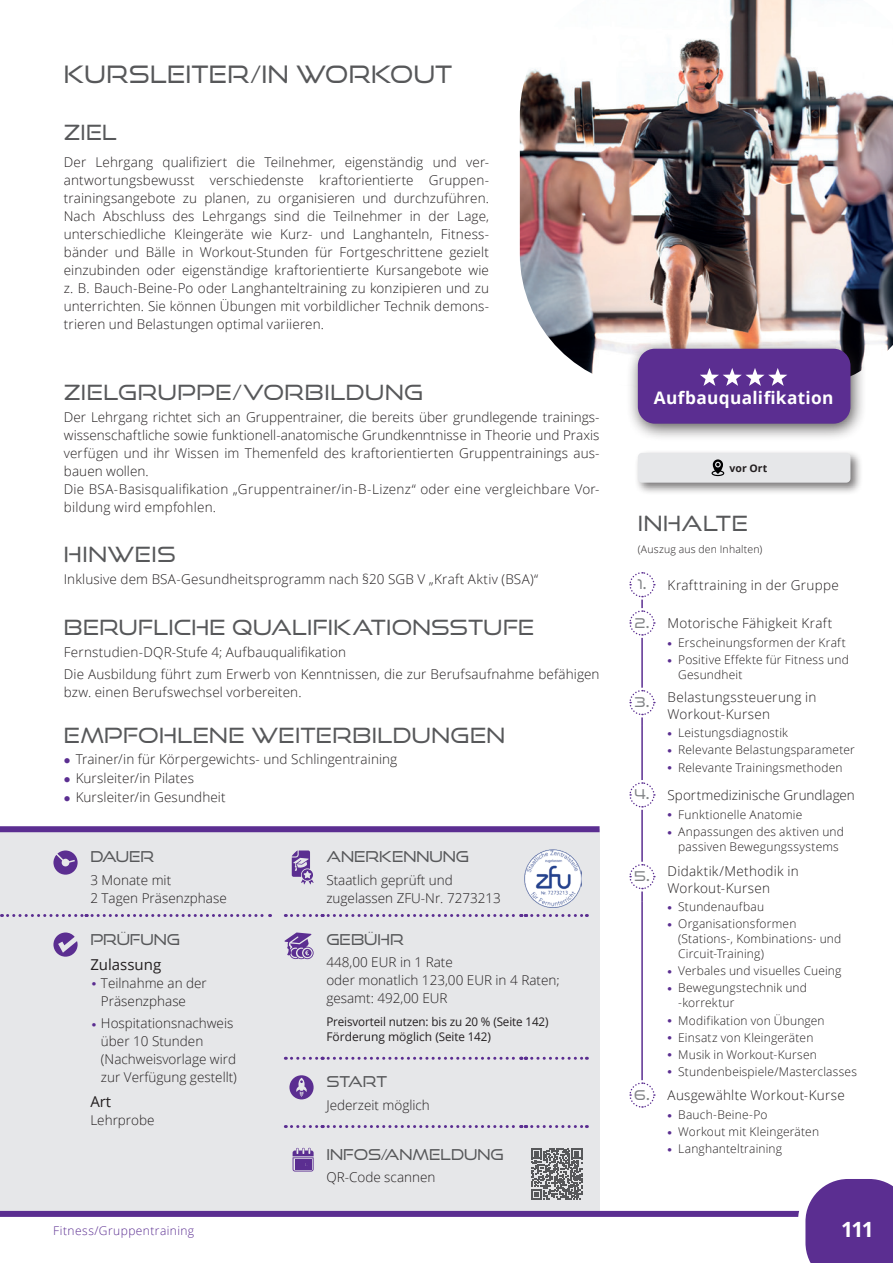
<style>
.page{position:relative;width:893px;height:1263px;background:#fff}
.page>*{position:absolute;margin:0;border:0;box-sizing:border-box;transform-origin:0 0}
.t1{font:24px "Good Times Bk";letter-spacing:.01em;color:#57585a}
.t2{font:21px "Good Times Bk";letter-spacing:.02em;color:#57585a}
.t3{font:700 21px "Open Sans";color:#fff}
.t4{font:700 17.25px "Open Sans";letter-spacing:.015em;color:#fff}
.t5{font:15px "Good Times Bk";color:#57585a}
.t6{font:15px "Open Sans";color:#231f20}
.t7{font:300 13.5px/18px "Open Sans";letter-spacing:.005em;color:#231f20}
.t8{font:300 12px/17.1px "Open Sans";letter-spacing:.015em;color:#231f20}
.t9{font:12px/15px "Open Sans";letter-spacing:-.01em;color:#231f20}
.t10{font:300 12px "Open Sans";letter-spacing:.035em;color:#5b2e91}
.t11{font:300 10.5px "Open Sans";letter-spacing:.02em;color:#231f20}
.t12{font:700 10.5px "Open Sans";color:#231f20}
.s1{color:#5b2e91}
.s2{font-family:"Good Times Bk";font-weight:400;color:#808285}
.s3{font-family:"Good Times Rg";font-weight:700;color:#808285}
</style>
<div class="page">
<img style="left:520px;top:0;width:373px;height:374px">
<div style="left:625px;top:338px;width:241px;height:104px;background:#231f20;opacity:.75"></div>
<div style="left:638px;top:349px;width:212px;height:75px;background:#5b2e91;border-radius:17px"></div>
<svg style="left:700px;top:368px;width:87px;height:18px"></svg>
<hr style="left:641px;top:638px;width:2px;height:50px;background:#5b2e91">
<hr style="left:641px;top:726px;width:2px;height:54px;background:#5b2e91">
<hr style="left:641px;top:810px;width:2px;height:52px;background:#5b2e91">
<hr style="left:641px;top:902px;width:2px;height:178px;background:#5b2e91">
<svg style="left:629px;top:572px;width:26px;height:64px"></svg>
<svg style="left:629px;top:689px;width:26px;height:37px"></svg>
<svg style="left:629px;top:782px;width:26px;height:26px"></svg>
<svg style="left:629px;top:864px;width:26px;height:38px"></svg>
<svg style="left:629px;top:1082px;width:26px;height:26px"></svg>
<div style="left:634px;top:449px;width:229px;height:46px;background:#231f20;opacity:.6"></div>
<div style="left:638px;top:453px;width:212px;height:30px;background:#e6e7e9;border-radius:4px"></div>
<svg style="left:711px;top:459px;width:13px;height:17px"></svg>
<div style="left:0;top:829px;width:600px;height:385px;background:#e6e7e9"></div>
<div style="left:0;top:826px;width:600px;height:6px;background:#5b2e91"></div>
<svg style="left:2px;top:914px;width:269px;height:3px"></svg>
<svg style="left:285px;top:914px;width:302px;height:3px"></svg>
<svg style="left:285px;top:1057px;width:302px;height:3px"></svg>
<svg style="left:285px;top:1125px;width:302px;height:3px"></svg>
<svg style="left:53px;top:850px;width:25px;height:25px"></svg>
<svg style="left:292px;top:850px;width:22px;height:34px"></svg>
<div style="left:521px;top:846px;width:64px;height:65px;border:4px solid #e6e7e9;border-radius:50%"></div>
<img style="left:524px;top:850px;width:58px;height:57px">
<svg style="left:53px;top:932px;width:25px;height:25px"></svg>
<svg style="left:284px;top:932px;width:30px;height:27px"></svg>
<svg style="left:289px;top:1075px;width:25px;height:24px"></svg>
<svg style="left:293px;top:1148px;width:21px;height:23px"></svg>
<svg style="left:531px;top:1148px;width:51px;height:52px"></svg>
<div style="left:0;top:1211px;width:837px;height:6px;background:#5b2e91"></div>
<svg style="left:798px;top:1179px;width:95px;height:84px;background:#714aa0"></svg>
<h1 class="t1" style="left:64px;top:60px;width:390px">KURSLEITER/IN WORKOUT</h1>
<h2 class="t2" style="left:64px;top:120px;width:55px">ZIEL</h2>
<p class="t7" style="left:64px;top:152px;width:427px;text-align:justify">Der Lehrgang qualifiziert die Teilnehmer, eigenständig und ver&shy;antwortungsbewusst verschiedenste kraftorientierte Gruppen&shy;trainingsangebote zu planen, zu organisieren und durchzuführen.<br>Nach Abschluss des Lehrgangs sind die Teilnehmer in der Lage, unterschiedliche Kleingeräte wie Kurz- und Langhanteln, Fitness&shy;bänder und Bälle in Workout-Stunden für Fortgeschrittene gezielt einzubinden oder eigenständige kraftorientierte Kursangebote wie z. B. Bauch-Beine-Po oder Langhanteltraining zu konzipieren und zu unterrichten. Sie können Übungen mit vorbildlicher Technik demons&shy;trieren und Belastungen optimal variieren.</p>
<h2 class="t2" style="left:64px;top:379px;width:361px">ZIELGRUPPE/VORBILDUNG</h2>
<p class="t7" style="left:64px;top:407px;width:537px">Der Lehrgang richtet sich an Gruppentrainer, die bereits über grundlegende trainings&shy;wissenschaftliche sowie funktionell-anatomische Grundkenntnisse in Theorie und Praxis verfügen und ihr Wissen im Themenfeld des kraftorientierten Gruppentrainings aus&shy;bauen wollen.<br>Die BSA-Basisqualifikation „Gruppentrainer/in-B-Lizenz“ oder eine vergleichbare Vor&shy;bildung wird empfohlen.</p>
<h2 class="t2" style="left:64px;top:541px;width:114px">HINWEIS</h2>
<p class="t7" style="left:64px;top:570px;width:476px">Inklusive dem BSA-Gesundheitsprogramm nach §20 SGB V „Kraft Aktiv (BSA)“</p>
<h2 class="t2" style="left:64px;top:614px;width:472px">BERUFLICHE QUALIFIKATIONSSTUFE</h2>
<p class="t7" style="left:64px;top:640px;width:537px;line-height:22.2px">Fernstudien-DQR-Stufe 4; Aufbauqualifikation<br>Die Ausbildung führt zum Erwerb von Kenntnissen, die zur Berufsaufnahme befähigen</p>
<p class="t7" style="left:64px;top:683px;width:239px">bzw. einen Berufswechsel vorbereiten.</p>
<h2 class="t2" style="left:64px;top:723px;width:443px">EMPFOHLENE WEITERBILDUNGEN</h2>
<p class="t7" style="left:76px;top:749px;width:323px;line-height:19px">Trainer/in für Körpergewichts- und Schlingentraining<br>Kursleiter/in Pilates<br>Kursleiter/in Gesundheit</p>
<p class="t5" style="left:90px;top:848px;width:65px">DAUER</p>
<p class="t7" style="left:90px;top:870px;width:138px">3 Monate mit<br>2 Tagen Präsenzphase</p>
<p class="t5" style="left:90px;top:930px;width:91px">PRÜFUNG</p>
<p class="t6" style="left:90px;top:954px;width:72px">Zulassung</p>
<p class="t7" style="left:101px;top:973px;width:107px;text-indent:-9px"><span class="s1">●</span> Teilnahme an der<br>Präsenzphase</p>
<p class="t7" style="left:101px;top:1014px;width:137px;text-indent:-9px"><span class="s1">●</span> Hospitationsnachweis über 10 Stunden (Nachweisvorlage wird zur Verfügung gestellt)</p>
<p class="t6" style="left:90px;top:1091px;width:22px">Art</p>
<p class="t7" style="left:90px;top:1111px;width:66px">Lehrprobe</p>
<p class="t5" style="left:326px;top:848px;width:144px">ANERKENNUNG</p>
<p class="t7" style="left:326px;top:870px;width:176px">Staatlich geprüft und zugelassen ZFU-Nr. 7273213</p>
<p class="t5" style="left:326px;top:930px;width:79px">GEBÜHR</p>
<p class="t7" style="left:326px;top:952px;width:235px">448,00 EUR in 1 Rate<br>oder monatlich 123,00 EUR in 4 Raten; gesamt: 492,00 EUR</p>
<p class="t9" style="left:326px;top:1014px;width:224px">Preisvorteil nutzen: bis zu 20 % (Seite 142)<br>Förderung möglich (Seite 142)</p>
<p class="t5" style="left:326px;top:1073px;width:62px">START</p>
<p class="t7" style="left:326px;top:1095px;width:105px">Jederzeit möglich</p>
<p class="t5" style="left:326px;top:1145px;width:179px">INFOS/ANMELDUNG</p>
<p class="t7" style="left:326px;top:1168px;width:111px">QR-Code scannen</p>
<p class="t4" style="left:654px;top:386px;width:181px">Aufbauqualifikation</p>
<p class="t12" style="left:730px;top:460px;width:39px">vor Ort</p>
<h2 class="t2" style="left:638px;top:511px;width:112px">INHALTE</h2>
<p class="t11" style="left:638px;top:542px;width:126px">(Auszug aus den Inhalten)</p>
<p class="t7" style="left:637px;top:576px;width:203px"><span class="s2">1</span><span class="s3">.</span> Krafttraining in der Gruppe</p>
<p class="t7" style="left:634px;top:614px;width:199px"><span class="s2">2</span><span class="s3">.</span> Motorische Fähigkeit Kraft</p>
<p class="t8" style="left:678px;top:634px;width:172px">Erscheinungsformen der Kraft<br>Positive Effekte für Fitness und</p>
<p class="t8" style="left:678px;top:666px;width:66px">Gesundheit</p>
<p class="t7" style="left:668px;top:689px;width:150px;line-height:16.5px;text-indent:-33px"><span class="s2">3</span><span class="s3">.</span> Belastungssteuerung in<br>Workout-Kursen</p>
<p class="t8" style="left:678px;top:724px;width:178px">Leistungsdiagnostik<br>Relevante Belastungsparameter<br>Relevante Trainingsmethoden</p>
<p class="t7" style="left:634px;top:786px;width:222px"><span class="s2">4</span><span class="s3">.</span> Sportmedizinische Grundlagen</p>
<p class="t8" style="left:678px;top:806px;width:167px">Funktionelle Anatomie<br>Anpassungen des aktiven und</p>
<p class="t8" style="left:678px;top:838px;width:162px">passiven Bewegungssystems</p>
<p class="t7" style="left:634px;top:863px;width:166px;line-height:16.5px;text-align:center"><span class="s2">5</span><span class="s3">.</span> Didaktik/Methodik in<br>Workout-Kursen</p>
<p class="t8" style="left:678px;top:898px;width:120px">Stundenaufbau<br>Organisationsformen</p>
<p class="t8" style="left:678px;top:931px;width:165px;line-height:15px">(Stations-, Kombinations- und<br>Circuit-Training)</p>
<p class="t8" style="left:678px;top:962px;width:165px">Verbales und visuelles Cueing<br>Bewegungstechnik und</p>
<p class="t8" style="left:678px;top:994px;width:180px">-korrektur<br>Modifikation von Übungen<br>Einsatz von Kleingeräten<br>Musik in Workout-Kursen<br>Stundenbeispiele/Masterclasses</p>
<p class="t7" style="left:634px;top:1086px;width:212px"><span class="s2">6</span><span class="s3">.</span> Ausgewählte Workout-Kurse</p>
<p class="t8" style="left:678px;top:1106px;width:142px">Bauch-Beine-Po<br>Workout mit Kleingeräten<br>Langhanteltraining</p>
<p class="t10" style="left:53px;top:1222px;width:143px">Fitness/Gruppentraining</p>
<h2 class="t3" style="left:841px;top:1214px;width:34px">111</h2>
</div>
